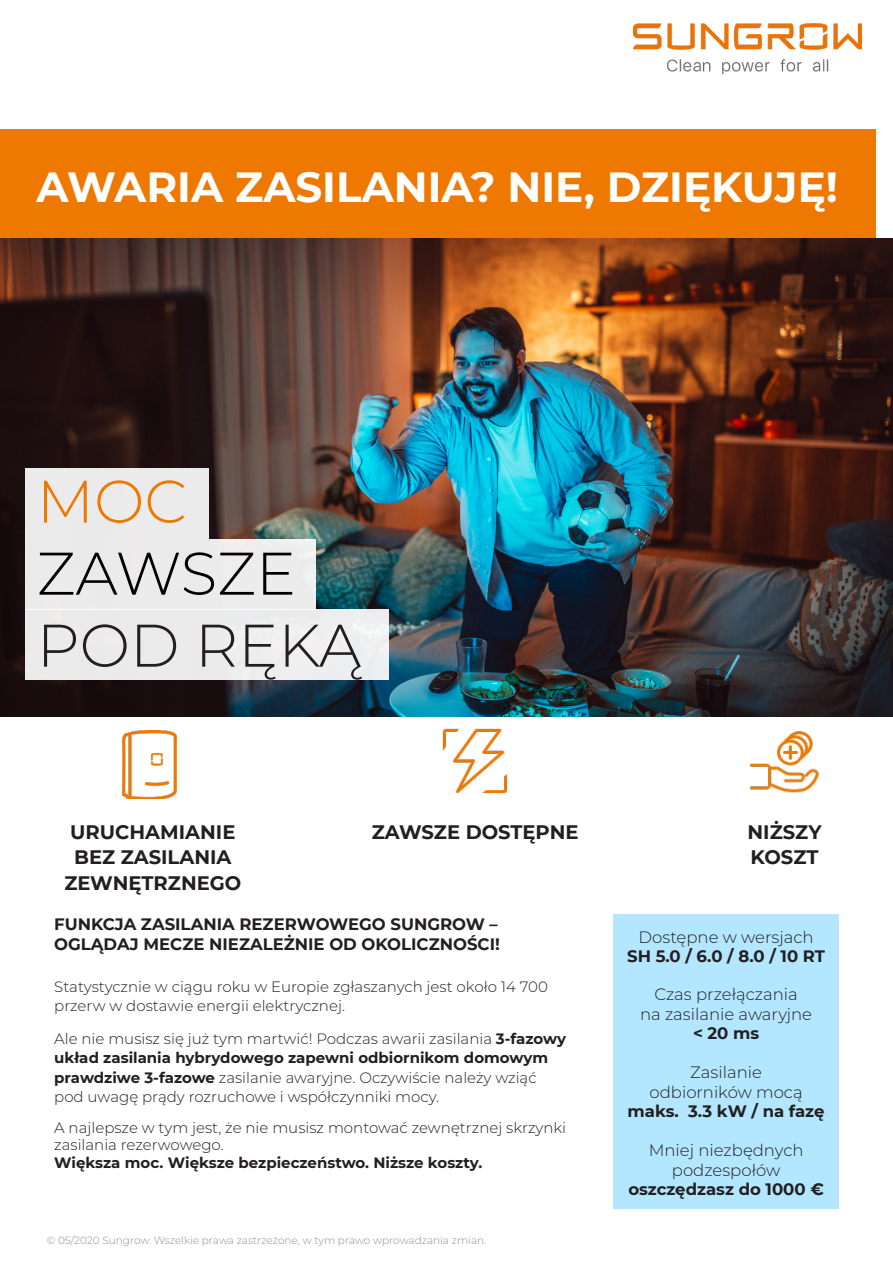
<style>
.page{position:relative;width:893px;height:1263px;background:#fff}
.page>*{position:absolute;margin:0;border:0;box-sizing:border-box;transform-origin:0 0}
.t1{font:300 60px "Montserrat";color:#231f20}
.t2{font:300 60px "Montserrat";color:#000001}
.t3{font:300 60px "Montserrat";color:#ee7800}
.t4{font:700 42px "Montserrat";color:#fff}
.t5{font:700 19.5px/25.5px "Montserrat";color:#231f20}
.t6{font:700 16.5px/19.5px "Montserrat";color:#231f20}
.t7{font:300 16.5px/19.5px "Montserrat";color:#231f20;text-align:center}
.t8{font:300 15px/19.5px "Montserrat";color:#231f20}
.t9{font:700 15px "Montserrat";color:#231f20}
.t10{font:300 10.5px "Montserrat";color:#8e9092}
.s1{font-weight:700}
</style>
<div class="page">
<div style="left:0;top:130px;width:876px;height:188px;background:#ee7800"></div>
<img style="left:0;top:239px;width:893px;height:477px">
<img style="left:634px;top:23px;width:227px;height:50px">
<div style="left:613px;top:914px;width:226px;height:295px;background:#b3e6ff"></div>
<img style="left:442px;top:728px;width:66px;height:66px">
<img style="left:123px;top:730px;width:54px;height:69px">
<img style="left:750px;top:731px;width:69px;height:62px">
<div style="left:26px;top:609px;width:363px;height:71px;background:#ecebeb"></div>
<div style="left:26px;top:539px;width:290px;height:70px;background:#ecebeb"></div>
<div style="left:26px;top:468px;width:183px;height:71px;background:#ecebeb"></div>
<h2 class="t4" style="left:36px;top:157px;width:803px">AWARIA ZASILANIA? NIE, DZIĘKUJĘ!</h2>
<h1 class="t3" style="left:37px;top:461px;width:152px">MOC</h1>
<h1 class="t2" style="left:37px;top:533px;width:261px">ZAWSZE</h1>
<h1 class="t1" style="left:37px;top:605px;width:326px">POD RĘKĄ</h1>
<h3 class="t5" style="left:64px;top:818px;width:178px;text-align:center">URUCHAMIANIE<br>BEZ ZASILANIA<br>ZEWNĘTRZNEGO</h3>
<h3 class="t5" style="left:372px;top:818px;width:208px">ZAWSZE DOSTĘPNE</h3>
<p class="t6" style="left:54px;top:914px;width:447px">FUNKCJA ZASILANIA REZERWOWEGO SUNGROW –<br>OGLĄDAJ MECZE NIEZALEŻNIE OD OKOLICZNOŚCI!</p>
<p class="t8" style="left:54px;top:976px;width:495px">Statystycznie w ciągu roku w Europie zgłaszanych jest około 14 700 przerw w dostawie energii elektrycznej.</p>
<p class="t8" style="left:54px;top:1028px;width:513px">Ale nie musisz się już tym martwić! Podczas awarii zasilania <span class="s1">3-fazowy układ zasilania hybrydowego zapewni odbiornikom domowym prawdziwe 3-fazowe</span> zasilanie awaryjne. Oczywiście należy wziąć pod uwagę prądy rozruchowe i współczynniki mocy.</p>
<p class="t8" style="left:54px;top:1118px;width:513px;line-height:17.2px">A najlepsze w tym jest, że nie musisz montować zewnętrznej skrzynki zasilania rezerwowego.</p>
<p class="t9" style="left:54px;top:1151px;width:430px">Większa moc. Większe bezpieczeństwo. Niższe koszty.</p>
<p class="t10" style="left:47px;top:1233px;width:441px">© 05/2020 Sungrow. Wszelkie prawa zastrzeżone, w tym prawo wprowadzania zmian.</p>
<h3 class="t5" style="left:747px;top:818px;width:75px">NIŻSZY<br>KOSZT</h3>
<p class="t7" style="left:639px;top:926px;width:176px">Dostępne w wersjach</p>
<p class="t6" style="left:627px;top:946px;width:199px">SH 5.0 / 6.0 / 8.0 / 10 RT</p>
<p class="t7" style="left:640px;top:984px;width:174px">Czas przełączania<br>na zasilanie awaryjne</p>
<p class="t6" style="left:693px;top:1023px;width:68px">&lt; 20 ms</p>
<p class="t7" style="left:649px;top:1062px;width:155px">Zasilanie odbiorników mocą</p>
<p class="t6" style="left:628px;top:1101px;width:198px">maks. 3.3 kW / na fazę</p>
<p class="t7" style="left:649px;top:1140px;width:156px">Mniej niezbędnych podzespołów</p>
<p class="t6" style="left:628px;top:1178px;width:197px">oszczędzasz do 1000 €</p>
</div>
